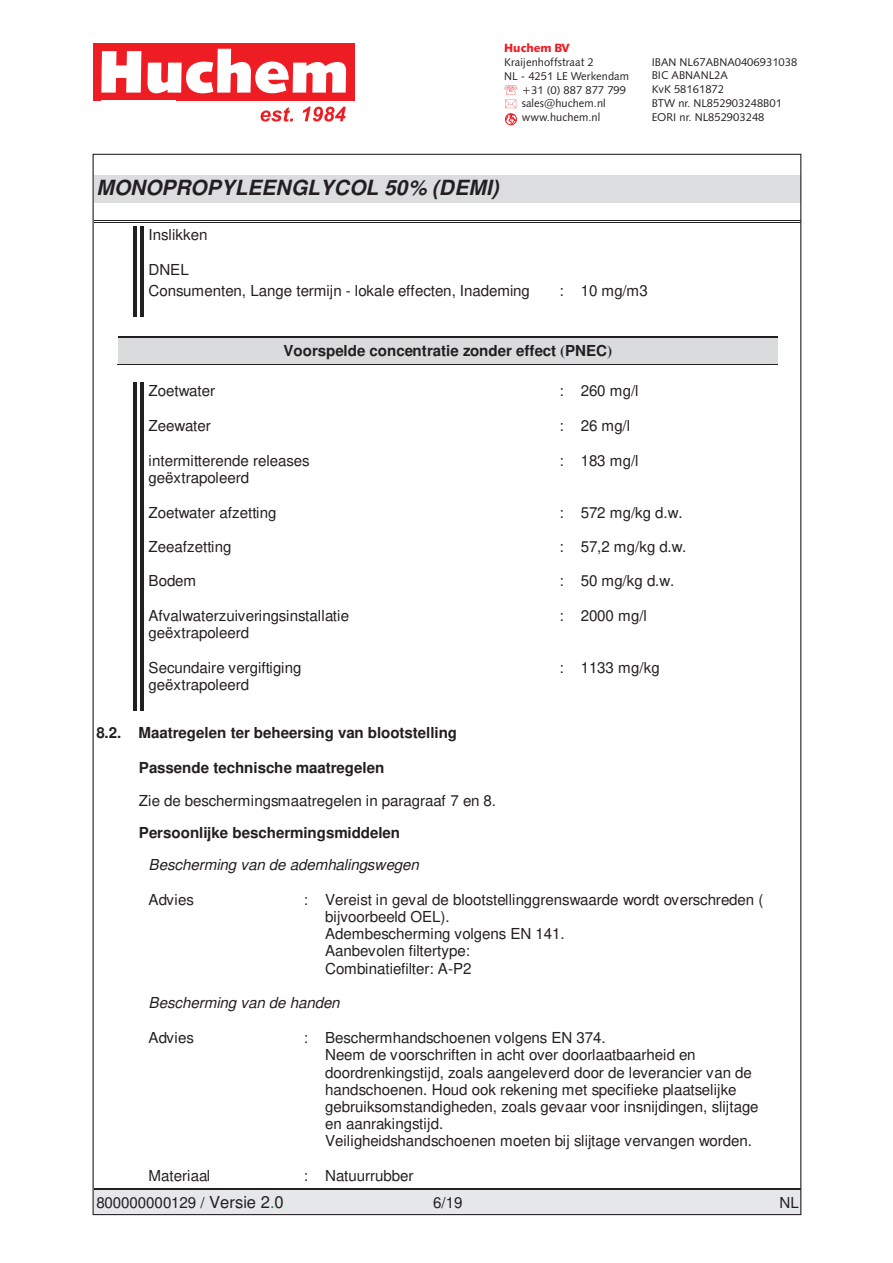
<style>
.page{position:relative;width:893px;height:1263px;background:#fff}
.page>*{position:absolute;margin:0;border:0;box-sizing:border-box;transform-origin:0 0}
.t1{font:italic 700 20.85px "Nimbus Sans";letter-spacing:.005em;color:#231f20}
.t2{font:15.15px/17.2px "Nimbus Sans";letter-spacing:-.01em;color:#231f20}
.t3{font:700 15.15px "Nimbus Sans";letter-spacing:-.01em;color:#231f20}
.t4{font:italic 15.15px "Nimbus Sans";letter-spacing:-.01em;color:#231f20}
.t5{font:900 12px "Humanist 531 CBT";color:#ee1d23}
.t6{font:11.25px/13.8px "Humanist 531 BT Roman A";color:#231f20}
.s1{font-family:"Nimbus Roman"}
.s2{font-size:16.5px}
.s3{font-size:16.5px;color:#118641}
</style>
<div class="page">
<svg style="left:93px;top:43px;width:261px;height:58px"></svg>
<svg style="left:261px;top:107px;width:32px;height:15px"></svg>
<svg style="left:303px;top:107px;width:43px;height:15px"></svg>
<svg style="left:505px;top:85px;width:12px;height:23px"></svg>
<div style="left:505px;top:113px;width:12px;height:12px;border:1px solid #ee1d23;border-radius:50%"></div>
<svg style="left:506px;top:114px;width:10px;height:11px"></svg>
<div style="left:94px;top:175px;width:707px;height:28px;background:#dcdddf"></div>
<hr style="left:94px;top:222px;width:707px;height:1px;background:#231f20">
<hr style="left:94px;top:221px;width:707px;height:1px;background:#231f20">
<div style="left:94px;top:1190px;width:707px;height:25px;background:#e6e7e9"></div>
<hr style="left:94px;top:1189px;width:707px;height:1px;background:#231f20">
<hr style="left:140px;top:226px;width:4px;height:35px;background:#231f20">
<hr style="left:134px;top:226px;width:3px;height:35px;background:#231f20">
<hr style="left:140px;top:261px;width:4px;height:21px;background:#231f20">
<hr style="left:134px;top:261px;width:3px;height:21px;background:#231f20">
<hr style="left:140px;top:282px;width:4px;height:34px;background:#231f20">
<hr style="left:134px;top:282px;width:3px;height:34px;background:#231f20">
<div style="left:123px;top:338px;width:649px;height:26px;background:#dadbdd"></div>
<hr style="left:118px;top:337px;width:659px;height:1px;background:#231f20">
<hr style="left:117px;top:364px;width:660px;height:1px;background:#231f20">
<hr style="left:140px;top:382px;width:4px;height:35px;background:#231f20">
<hr style="left:134px;top:382px;width:3px;height:35px;background:#231f20">
<hr style="left:140px;top:417px;width:4px;height:35px;background:#231f20">
<hr style="left:134px;top:417px;width:3px;height:35px;background:#231f20">
<hr style="left:140px;top:452px;width:4px;height:51px;background:#231f20">
<hr style="left:134px;top:452px;width:3px;height:51px;background:#231f20">
<hr style="left:140px;top:503px;width:4px;height:35px;background:#231f20">
<hr style="left:134px;top:503px;width:3px;height:35px;background:#231f20">
<hr style="left:140px;top:538px;width:4px;height:34px;background:#231f20">
<hr style="left:134px;top:538px;width:3px;height:34px;background:#231f20">
<hr style="left:140px;top:572px;width:4px;height:35px;background:#231f20">
<hr style="left:134px;top:572px;width:3px;height:35px;background:#231f20">
<hr style="left:140px;top:607px;width:4px;height:52px;background:#231f20">
<hr style="left:134px;top:607px;width:3px;height:52px;background:#231f20">
<hr style="left:140px;top:659px;width:4px;height:52px;background:#231f20">
<hr style="left:134px;top:659px;width:3px;height:52px;background:#231f20">
<p class="t5" style="left:504px;top:40px;width:67px">Huchem BV</p>
<p class="t6" style="left:504px;top:55px;width:91px">Kraijenhoffstraat 2</p>
<p class="t6" style="left:504px;top:69px;width:126px">NL - 4251 LE Werkendam</p>
<p class="t6" style="left:522px;top:83px;width:106px">+31 (0) 887 877 799</p>
<p class="t6" style="left:522px;top:96px;width:86px">sales@huchem.nl</p>
<p class="t6" style="left:522px;top:110px;width:80px">www.huchem.nl</p>
<h1 class="t1" style="left:96px;top:179px;width:404px">MONOPROPYLEENGLYCOL 50% (DEMI)</h1>
<p class="t6" style="left:652px;top:55px;width:147px">IBAN NL67ABNA0406931038<br>BIC ABNANL2A<br>KvK 58161872<br>BTW nr. NL852903248B01<br>EORI nr. NL852903248</p>
<p class="t2" style="left:149px;top:227px;width:60px">Inslikken</p>
<p class="t2" style="left:149px;top:260px;width:383px;line-height:21.3px">DNEL<br>Consumenten, Lange termijn - lokale effecten, Inademing</p>
<p class="t2" style="left:559px;top:283px;width:90px">: 10 mg/m3</p>
<p class="t3" style="left:283px;top:345px;width:330px">Voorspelde concentratie zonder effect <span class="s1">(</span>PNEC<span class="s1">)</span></p>
<p class="t2" style="left:149px;top:384px;width:68px">Zoetwater</p>
<p class="t2" style="left:559px;top:384px;width:81px">: 260 mg/l</p>
<p class="t2" style="left:149px;top:418px;width:64px">Zeewater</p>
<p class="t2" style="left:559px;top:418px;width:72px">: 26 mg/l</p>
<p class="t2" style="left:149px;top:453px;width:162px">intermitterende releases geëxtrapoleerd</p>
<p class="t2" style="left:559px;top:453px;width:81px">: 183 mg/l</p>
<p class="t2" style="left:149px;top:505px;width:129px">Zoetwater afzetting</p>
<p class="t2" style="left:559px;top:505px;width:125px">: 572 mg/kg d.w.</p>
<p class="t2" style="left:149px;top:539px;width:84px">Zeeafzetting</p>
<p class="t2" style="left:559px;top:539px;width:129px">: 57,2 mg/kg d.w.</p>
<p class="t2" style="left:149px;top:574px;width:49px">Bodem</p>
<p class="t2" style="left:559px;top:574px;width:116px">: 50 mg/kg d.w.</p>
<p class="t2" style="left:149px;top:608px;width:202px">Afvalwaterzuiveringsinstallatie geëxtrapoleerd</p>
<p class="t2" style="left:559px;top:608px;width:89px">: 2000 mg/l</p>
<p class="t2" style="left:149px;top:660px;width:154px">Secundaire vergiftiging geëxtrapoleerd</p>
<p class="t2" style="left:559px;top:660px;width:102px">: 1133 mg/kg</p>
<p class="t3" style="left:96px;top:726px;width:362px">8.2. Maatregelen ter beheersing van blootstelling</p>
<p class="t3" style="left:139px;top:762px;width:247px">Passende technische maatregelen</p>
<p class="t2" style="left:139px;top:793px;width:359px">Zie de beschermingsmaatregelen in paragraaf 7 en 8.</p>
<p class="t3" style="left:139px;top:826px;width:263px">Persoonlijke beschermingsmiddelen</p>
<p class="t4" style="left:149px;top:859px;width:272px">Bescherming van de ademhalingswegen</p>
<p class="t2" style="left:149px;top:892px;width:47px">Advies</p>
<p class="t2" style="left:325px;top:892px;width:440px;text-indent:-21px">: Vereist in geval de blootstellinggrenswaarde wordt overschreden ( bijvoorbeeld OEL).<br>Adembescherming volgens EN 141.<br>Aanbevolen filtertype:<br>Combinatiefilter: A-P2</p>
<p class="t4" style="left:149px;top:997px;width:193px">Bescherming van de handen</p>
<p class="t2" style="left:149px;top:1030px;width:47px">Advies</p>
<p class="t2" style="left:325px;top:1030px;width:435px;text-indent:-21px">: Beschermhandschoenen volgens EN 374.<br>Neem de voorschriften in acht over doorlaatbaarheid en doordrenkingstijd, zoals aangeleverd door de leverancier van de handschoenen. Houd ook rekening met specifieke plaatselijke gebruiksomstandigheden, zoals gevaar voor insnijdingen, slijtage en aanrakingstijd.<br>Veiligheidshandschoenen moeten bij slijtage vervangen worden.</p>
<p class="t2" style="left:149px;top:1168px;width:63px">Materiaal</p>
<p class="t2" style="left:304px;top:1168px;width:111px">: Natuurrubber</p>
<p class="t2" style="left:96px;top:1196px;width:189px">800000000129 / <span class="s2">Versie 2</span><span class="s3">.</span><span class="s2">0</span></p>
<p class="t2" style="left:433px;top:1196px;width:31px">6/19</p>
<p class="t2" style="left:780px;top:1196px;width:21px">NL</p>
</div>
